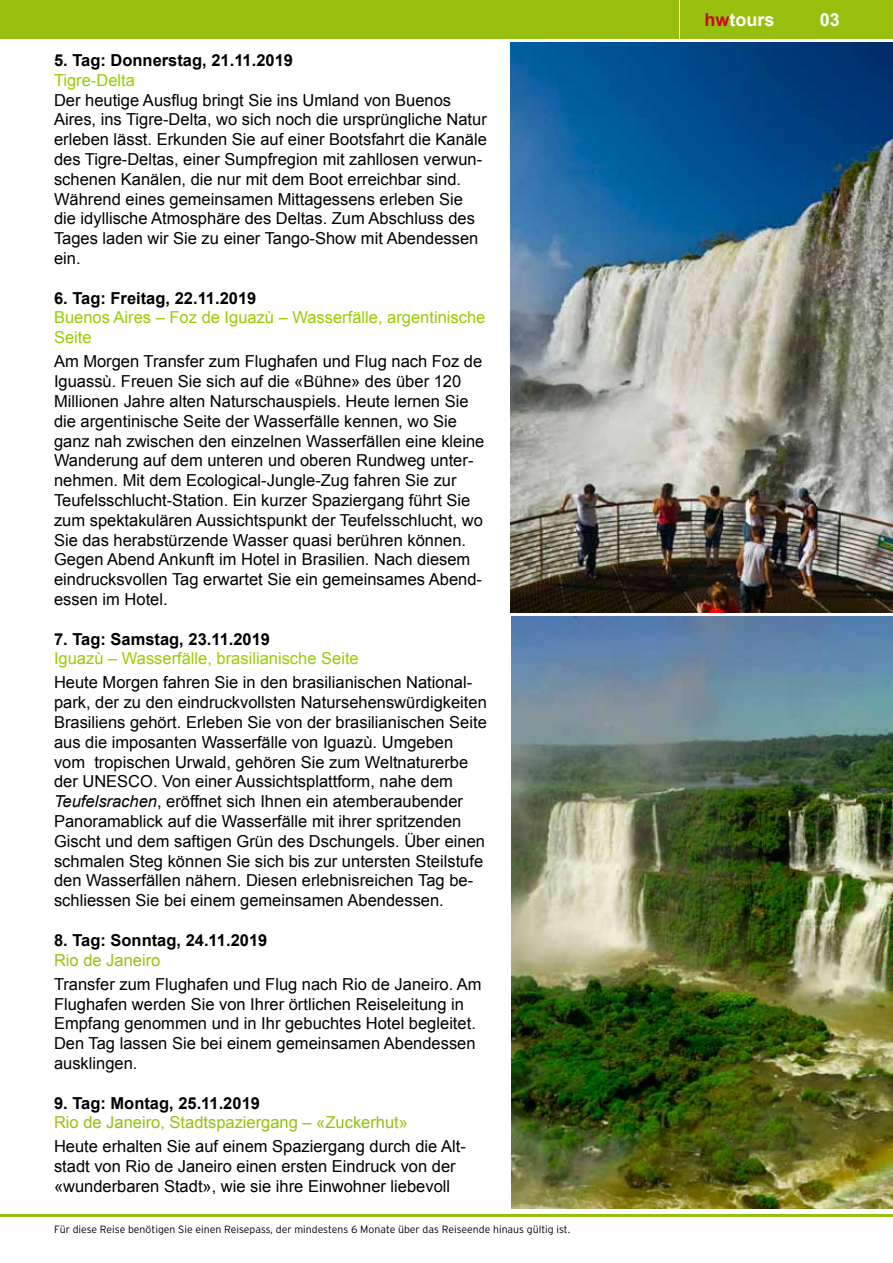
<style>
.page{position:relative;width:893px;height:1263px;background:#fff}
.page>*{position:absolute;margin:0;border:0;box-sizing:border-box;transform-origin:0 0}
.t1{font:700 18px "Arial";color:#fff}
.t2{font:16.5px/19.8px "Arial";color:#000}
.t3{font:700 16.5px "Arial";color:#000}
.t4{font:16.5px/19.8px "Arial";color:#9c0}
.t5{font:16.5px "Arial";color:#97c00e}
.t6{font:300 10.5px "Interstate";color:#000}
.s1{font-style:italic}
.s2{color:#cd071e}
</style>
<div class="page">
<div style="left:0;top:0;width:678px;height:38px;background:#97c00e"></div>
<div style="left:680px;top:0;width:213px;height:38px;background:#97c00e"></div>
<hr style="left:0;top:1214px;width:893px;height:2px;background:#97c00e">
<img style="left:511px;top:43px;width:382px;height:569px">
<img style="left:512px;top:617px;width:381px;height:592px">
<p class="t3" style="left:54px;top:49px;width:241px">5. Tag: Donnerstag, 21.11.2019</p>
<p class="t4" style="left:54px;top:70px;width:82px">Tigre-Delta</p>
<p class="t2" style="left:54px;top:90px;width:434px">Der heutige Ausflug bringt Sie ins Umland von Buenos Aires, ins Tigre-Delta, wo sich noch die ursprüngliche Natur erleben lässt. Erkunden Sie auf einer Bootsfahrt die Kanäle des Tigre-Deltas, einer Sumpfregion mit zahllosen verwun&shy;schenen Kanälen, die nur mit dem Boot erreichbar sind.<br>Während eines gemeinsamen Mittagessens erleben Sie die idyllische Atmosphäre des Deltas. Zum Abschluss des Tages laden wir Sie zu einer Tango-Show mit Abendessen ein.</p>
<p class="t3" style="left:54px;top:287px;width:204px">6. Tag: Freitag, 22.11.2019</p>
<p class="t4" style="left:54px;top:308px;width:433px">Buenos Aires – Foz de Iguazù – Wasserfälle, argentinische<br>Seite</p>
<p class="t2" style="left:54px;top:352px;width:432px">Am Morgen Transfer zum Flughafen und Flug nach Foz de Iguassù. Freuen Sie sich auf die «Bühne» des über 120<br>Millionen Jahre alten Naturschauspiels. Heute lernen Sie die argentinische Seite der Wasserfälle kennen, wo Sie ganz nah zwischen den einzelnen Wasserfällen eine kleine Wanderung auf dem unteren und oberen Rundweg unter&shy;nehmen. Mit dem Ecological-Jungle-Zug fahren Sie zur Teufelsschlucht-Station. Ein kurzer Spaziergang führt Sie zum spektakulären Aussichtspunkt der Teufelsschlucht, wo Sie das herabstürzende Wasser quasi berühren können.<br>Gegen Abend Ankunft im Hotel in Brasilien. Nach diesem eindrucksvollen Tag erwartet Sie ein gemeinsames Abend&shy;essen im Hotel.</p>
<p class="t3" style="left:54px;top:628px;width:218px">7. Tag: Samstag, 23.11.2019</p>
<p class="t4" style="left:54px;top:649px;width:306px">Iguazù – Wasserfälle, brasilianische Seite</p>
<p class="t2" style="left:54px;top:673px;width:434px">Heute Morgen fahren Sie in den brasilianischen National&shy;park, der zu den eindruckvollsten Natursehenswürdigkeiten Brasiliens gehört. Erleben Sie von der brasilianischen Seite aus die imposanten Wasserfälle von Iguazù. Umgeben vom tropischen Urwald, gehören Sie zum Weltnaturerbe der UNESCO. Von einer Aussichtsplattform, nahe dem <span class="s1">Teufelsrachen</span>, eröffnet sich Ihnen ein atemberaubender Panoramablick auf die Wasserfälle mit ihrer spritzenden Gischt und dem saftigen Grün des Dschungels. Über einen schmalen Steg können Sie sich bis zur untersten Steilstufe den Wasserfällen nähern. Diesen erlebnisreichen Tag be&shy;schliessen Sie bei einem gemeinsamen Abendessen.</p>
<p class="t3" style="left:54px;top:929px;width:215px">8. Tag: Sonntag, 24.11.2019</p>
<p class="t5" style="left:54px;top:949px;width:108px">Rio de Janeiro</p>
<p class="t2" style="left:54px;top:974px;width:429px">Transfer zum Flughafen und Flug nach Rio de Janeiro. Am Flughafen werden Sie von Ihrer örtlichen Reiseleitung in Empfang genommen und in Ihr gebuchtes Hotel begleitet.<br>Den Tag lassen Sie bei einem gemeinsamen Abendessen ausklingen.</p>
<p class="t3" style="left:54px;top:1092px;width:208px">9. Tag: Montag, 25.11.2019</p>
<p class="t5" style="left:54px;top:1112px;width:356px">Rio de Janeiro, Stadtspaziergang – «Zuckerhut»</p>
<p class="t2" style="left:54px;top:1137px;width:413px">Heute erhalten Sie auf einem Spaziergang durch die Alt&shy;stadt von Rio de Janeiro einen ersten Eindruck von der «wunderbaren Stadt», wie sie ihre Einwohner liebevoll</p>
<p class="t6" style="left:54px;top:1223px;width:518px">Für diese Reise benötigen Sie einen Reisepass, der mindestens 6 Monate über das Reiseende hinaus gültig ist.</p>
<p class="t1" style="left:705px;top:8px;width:72px"><span class="s2">hw</span>tours</p>
<p class="t1" style="left:820px;top:8px;width:22px">03</p>
</div>
